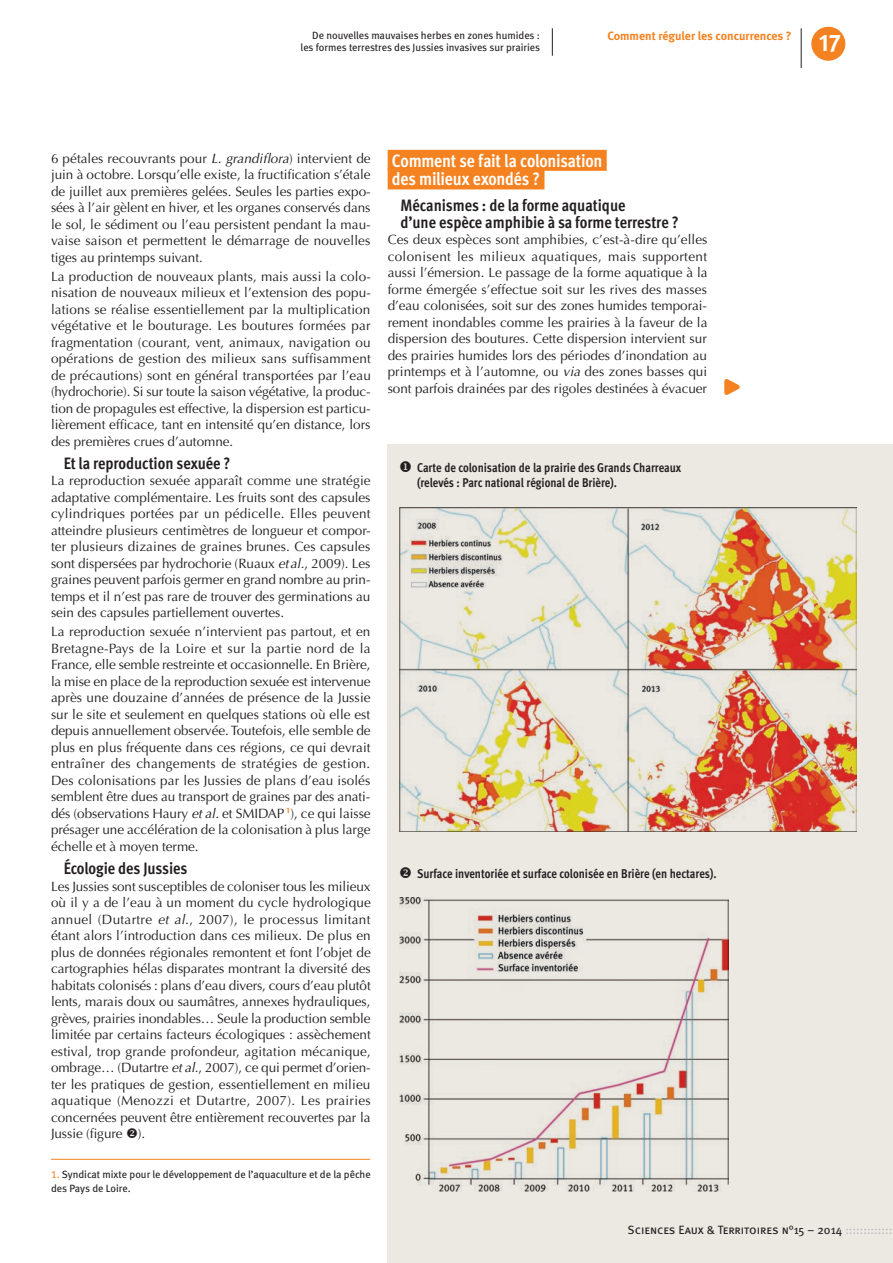
<style>
.page{position:relative;width:893px;height:1263px;background:#fff}
.page>*{position:absolute;margin:0;border:0;box-sizing:border-box;transform-origin:0 0}
.t1{font:24px "Meta Bold Caps Expert";color:#fff}
.t2{font:700 18px/18.6px "Meta Cond OT";letter-spacing:-.015em;color:#fff}
.t3{font:700 16.5px/17px "Meta Cond OT";color:#231f20}
.t4{font:13.5px/16.5px "Optima";letter-spacing:-.005em;color:#231f20;text-align:justify}
.t5{font:700 12.75px/15px "Meta Cond OT";color:#231f20}
.t6{font:12px "Meta Book Caps";color:#231f20}
.t7{font:700 12px "Meta";color:#f58220}
.t8{font:10.5px/13.5px "Meta Book LF";color:#231f20}
.s1{font-style:italic}
.s2{color:#f58220}
.s3{color:#bcbdc0}
</style>
<div class="page">
<div style="left:388px;top:150px;width:219px;height:21px;background:#f58220"></div>
<div style="left:388px;top:168px;width:156px;height:21px;background:#f58220"></div>
<div style="left:388px;top:444px;width:505px;height:819px;background:#ece9e3"></div>
<img style="left:399px;top:508px;width:457px;height:324px">
<img style="left:399px;top:897px;width:330px;height:294px">
<hr style="left:51px;top:1159px;width:319px;height:1px;background:#f58220">
<svg style="left:552px;top:28px;width:1px;height:28px"></svg>
<svg style="left:724px;top:379px;width:16px;height:16px"></svg>
<div style="left:811px;top:27px;width:34px;height:34px;background:#f58220;border-radius:50%"></div>
<hr style="left:801px;top:28px;width:1px;height:40px;background:#231f20">
<p class="t8" style="left:301px;top:29px;width:241px;line-height:12px;text-align:right">De nouvelles mauvaises herbes en zones humides : les formes terrestres des Jussies invasives sur prairies</p>
<p class="t7" style="left:607px;top:28px;width:186px">Comment réguler les concurrences ?</p>
<h1 class="t1" style="left:819px;top:28px;width:23px">17</h1>
<p class="t4" style="left:51px;top:150px;width:321px">6 pétales recouvrants pour <span class="s1">L. grandiflora</span>) intervient de juin à octobre. Lorsqu’elle existe, la fructification s’étale de juillet aux premières gelées. Seules les parties expo&shy;sées à l’air gèlent en hiver, et les organes conservés dans le sol, le sédiment ou l’eau persistent pendant la mau&shy;vaise saison et permettent le démarrage de nouvelles tiges au printemps suivant.</p>
<p class="t4" style="left:51px;top:268px;width:321px">La production de nouveaux plants, mais aussi la colo&shy;nisation de nouveaux milieux et l’extension des popu&shy;lations se réalise essentiellement par la multiplication végétative et le bouturage. Les boutures formées par fragmentation (courant, vent, animaux, navigation ou opérations de gestion des milieux sans suffisamment de précautions) sont en général transportées par l’eau (hydrochorie). Si sur toute la saison végétative, la produc&shy;tion de propagules est effective, la dispersion est particu&shy;lièrement efficace, tant en intensité qu’en distance, lors des premières crues d’automne.</p>
<p class="t3" style="left:64px;top:455px;width:168px">Et la reproduction sexuée ?</p>
<p class="t4" style="left:51px;top:473px;width:321px">La reproduction sexuée apparaît comme une stratégie adaptative complémentaire. Les fruits sont des capsules cylindriques portées par un pédicelle. Elles peuvent atteindre plusieurs centimètres de longueur et compor&shy;ter plusieurs dizaines de graines brunes. Ces capsules sont dispersées par hydrochorie (Ruaux <span class="s1">etal</span>., 2009). Les graines peuvent parfois germer en grand nombre au prin&shy;temps et il n’est pas rare de trouver des germinations au sein des capsules partiellement ouvertes.</p>
<p class="t4" style="left:51px;top:623px;width:321px">La reproduction sexuée n’intervient pas partout, et en Bretagne-Pays de la Loire et sur la partie nord de la France, elle semble restreinte et occasionnelle. En Brière, la mise en place de la reproduction sexuée est intervenue après une douzaine d’années de présence de la Jussie sur le site et seulement en quelques stations où elle est depuis annuellement observée. Toutefois, elle semble de plus en plus fréquente dans ces régions, ce qui devrait entraîner des changements de stratégies de gestion.<br>Des colonisations par les Jussies de plans d’eau isolés semblent être dues au transport de graines par des anati&shy;dés (observations Haury <span class="s1">et al.</span> et SMIDAP <sup>1</sup>), ce qui laisse présager une accélération de la colonisation à plus large échelle et à moyen terme.</p>
<p class="t3" style="left:64px;top:860px;width:125px">Écologie des Jussies</p>
<p class="t4" style="left:51px;top:878px;width:321px">Les Jussies sont susceptibles de coloniser tous les milieux où il y a de l’eau à un moment du cycle hydrologique annuel (Dutartre <span class="s1">et al.</span>, 2007), le processus limitant étant alors l’introduction dans ces milieux. De plus en plus de données régionales remontent et font l’objet de cartographies hélas disparates montrant la diversité des habitats colonisés : plans d’eau divers, cours d’eau plutôt lents, marais doux ou saumâtres, annexes hydrauliques, grèves, prairies inondables… Seule la production semble limitée par certains facteurs écologiques : assèchement estival, trop grande profondeur, agitation mécanique, ombrage… (Dutartre <span class="s1">et al</span>., 2007), ce qui permet d’orien&shy;ter les pratiques de gestion, essentiellement en milieu aquatique (Menozzi et Dutartre, 2007). Les prairies concernées peuvent être entièrement recouvertes par la Jussie (figure ❖).</p>
<p class="t8" style="left:51px;top:1167px;width:321px"><span class="s2">1.</span> Syndicat mixte pour le développement de l’aquaculture et de la pêche des Pays de Loire.</p>
<h2 class="t2" style="left:392px;top:152px;width:212px">Comment se fait la colonisation des milieux exondés ?</h2>
<p class="t3" style="left:400px;top:197px;width:280px">Mécanismes : de la forme aquatique<br>d’une espèce amphibie à sa forme terrestre ?</p>
<p class="t4" style="left:388px;top:232px;width:321px">Ces deux espèces sont amphibies, c’est-à-dire qu’elles colonisent les milieux aquatiques, mais supportent aussi l’émersion. Le passage de la forme aquatique à la forme émergée s’effectue soit sur les rives des masses d’eau colonisées, soit sur des zones humides temporai&shy;rement inondables comme les prairies à la faveur de la dispersion des boutures. Cette dispersion intervient sur des prairies humides lors des périodes d’inondation au printemps et à l’automne, ou <span class="s1">via</span> des zones basses qui sont parfois drainées par des rigoles destinées à évacuer</p>
<p class="t5" style="left:417px;top:460px;width:266px;text-indent:-18px">◆ Carte de colonisation de la prairie des Grands Charreaux (relevés : Parc national régional de Brière).</p>
<p class="t5" style="left:399px;top:866px;width:319px">❖ Surface inventoriée et surface colonisée en Brière (en hectares).</p>
<p class="t6" style="left:628px;top:1223px;width:266px">Sciences Eaux &amp; Territoires n°15 – 2014 <span class="s3">:::::::::::::</span></p>
</div>
